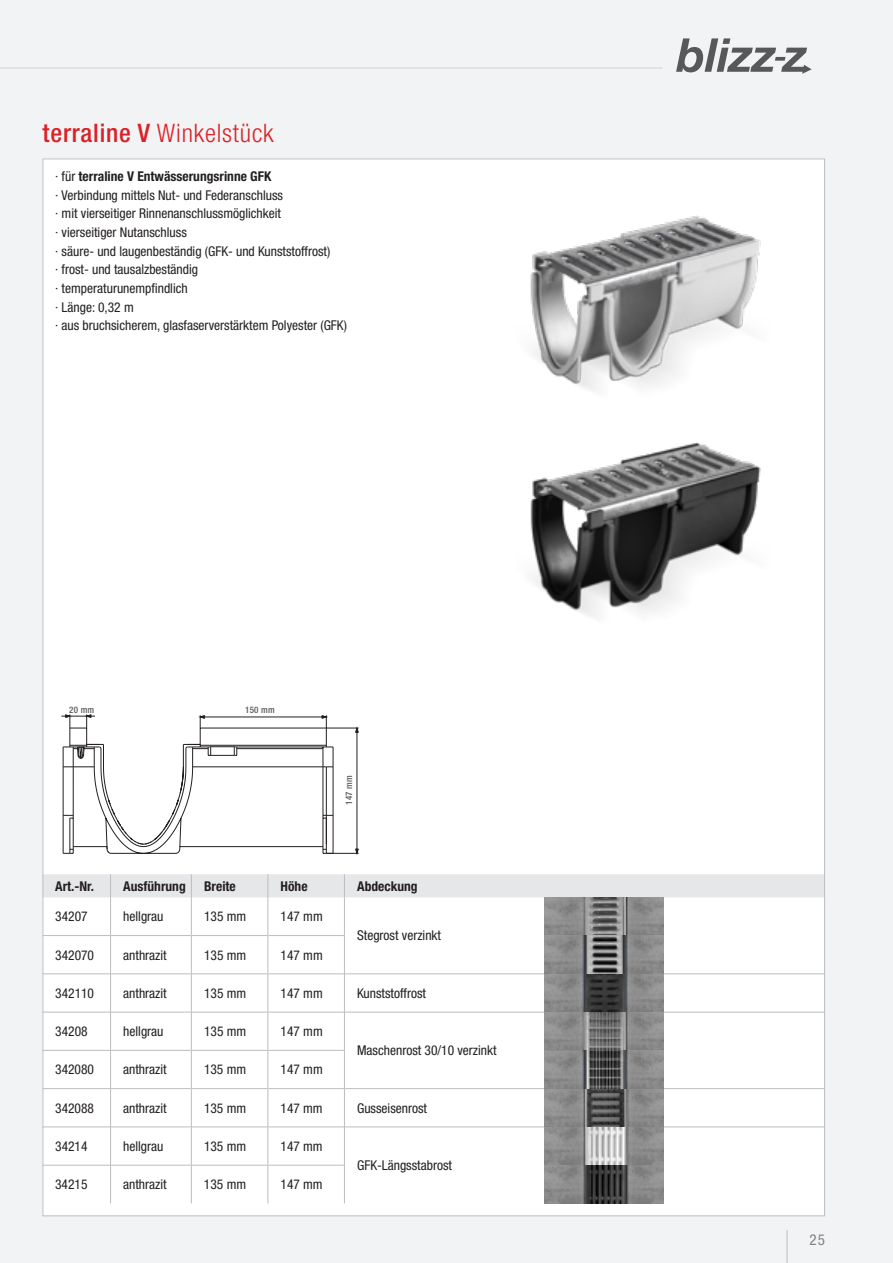
<style>
.page{position:relative;width:893px;height:1263px;background:#f2f3f4}
.page>*{position:absolute;margin:0;border:0;box-sizing:border-box;transform-origin:0 0}
.Produkt_-_Headline{font:300 condensed 25.5px "Helvetica Neue LT Pro";letter-spacing:.03em;color:#da2128}
.t1{font:condensed 15px "Helvetica Neue LT Pro";color:#808285}
.Data-Body{font:condensed 13.5px "Helvetica Neue LT Pro";color:#231f20}
.Header-Head{font:700 condensed 13.5px "Helvetica Neue LT Pro";color:#231f20}
.Data-ArtNr{font:condensed 13.5px "Helvetica Neue LT Pro";color:#231f20}
.Header-ArtNr{font:700 condensed 13.5px "Helvetica Neue LT Pro";color:#231f20}
.t2{font:500 condensed 9px "Helvetica Neue LT Pro";letter-spacing:.025em;color:#57585a}
.s1{font-weight:500}
.s2{font-weight:400}
</style>
<div class="page">
<svg style="left:676px;top:38px;width:136px;height:36px"></svg>
<hr style="left:0;top:68px;width:662px;height:1px;background:#d1d2d4">
<hr style="left:787px;top:1230px;width:1px;height:33px;background:#bcbdc0">
<div style="left:43px;top:159px;width:782px;height:1057px;background:#fff"></div>
<svg style="left:45px;top:898px;width:778px;height:305px"></svg>
<hr style="left:110px;top:898px;width:1px;height:37px;background:#bcbdc0">
<hr style="left:191px;top:898px;width:1px;height:37px;background:#bcbdc0">
<hr style="left:267px;top:898px;width:1px;height:37px;background:#bcbdc0">
<hr style="left:344px;top:898px;width:1px;height:37px;background:#bcbdc0">
<hr style="left:110px;top:935px;width:1px;height:39px;background:#bcbdc0">
<hr style="left:191px;top:935px;width:1px;height:39px;background:#bcbdc0">
<hr style="left:267px;top:935px;width:1px;height:39px;background:#bcbdc0">
<hr style="left:344px;top:935px;width:1px;height:39px;background:#bcbdc0">
<hr style="left:110px;top:974px;width:1px;height:38px;background:#bcbdc0">
<hr style="left:191px;top:974px;width:1px;height:38px;background:#bcbdc0">
<hr style="left:267px;top:974px;width:1px;height:38px;background:#bcbdc0">
<hr style="left:344px;top:974px;width:1px;height:38px;background:#bcbdc0">
<hr style="left:110px;top:1012px;width:1px;height:38px;background:#bcbdc0">
<hr style="left:191px;top:1012px;width:1px;height:38px;background:#bcbdc0">
<hr style="left:267px;top:1012px;width:1px;height:38px;background:#bcbdc0">
<hr style="left:344px;top:1012px;width:1px;height:38px;background:#bcbdc0">
<hr style="left:110px;top:1050px;width:1px;height:39px;background:#bcbdc0">
<hr style="left:191px;top:1050px;width:1px;height:39px;background:#bcbdc0">
<hr style="left:267px;top:1050px;width:1px;height:39px;background:#bcbdc0">
<hr style="left:344px;top:1050px;width:1px;height:39px;background:#bcbdc0">
<hr style="left:110px;top:1089px;width:1px;height:38px;background:#bcbdc0">
<hr style="left:191px;top:1089px;width:1px;height:38px;background:#bcbdc0">
<hr style="left:267px;top:1089px;width:1px;height:38px;background:#bcbdc0">
<hr style="left:344px;top:1089px;width:1px;height:38px;background:#bcbdc0">
<hr style="left:110px;top:1127px;width:1px;height:38px;background:#bcbdc0">
<hr style="left:191px;top:1127px;width:1px;height:38px;background:#bcbdc0">
<hr style="left:267px;top:1127px;width:1px;height:38px;background:#bcbdc0">
<hr style="left:344px;top:1127px;width:1px;height:38px;background:#bcbdc0">
<hr style="left:110px;top:1165px;width:1px;height:38px;background:#bcbdc0">
<hr style="left:191px;top:1165px;width:1px;height:38px;background:#bcbdc0">
<hr style="left:267px;top:1165px;width:1px;height:38px;background:#bcbdc0">
<hr style="left:344px;top:1165px;width:1px;height:38px;background:#bcbdc0">
<div style="left:45px;top:874px;width:778px;height:24px;background:#e6e7e9"></div>
<hr style="left:43px;top:935px;width:67px;height:1px;background:#bcbdc0">
<hr style="left:111px;top:935px;width:80px;height:1px;background:#bcbdc0">
<hr style="left:192px;top:935px;width:75px;height:1px;background:#bcbdc0">
<hr style="left:268px;top:935px;width:76px;height:1px;background:#bcbdc0">
<hr style="left:43px;top:973px;width:67px;height:1px;background:#bcbdc0">
<hr style="left:111px;top:973px;width:80px;height:1px;background:#bcbdc0">
<hr style="left:192px;top:973px;width:75px;height:1px;background:#bcbdc0">
<hr style="left:268px;top:973px;width:76px;height:1px;background:#bcbdc0">
<hr style="left:345px;top:973px;width:480px;height:1px;background:#bcbdc0">
<hr style="left:43px;top:1012px;width:67px;height:1px;background:#bcbdc0">
<hr style="left:111px;top:1012px;width:80px;height:1px;background:#bcbdc0">
<hr style="left:192px;top:1012px;width:75px;height:1px;background:#bcbdc0">
<hr style="left:268px;top:1012px;width:76px;height:1px;background:#bcbdc0">
<hr style="left:345px;top:1012px;width:480px;height:1px;background:#bcbdc0">
<hr style="left:43px;top:1050px;width:67px;height:1px;background:#bcbdc0">
<hr style="left:111px;top:1050px;width:80px;height:1px;background:#bcbdc0">
<hr style="left:192px;top:1050px;width:75px;height:1px;background:#bcbdc0">
<hr style="left:268px;top:1050px;width:76px;height:1px;background:#bcbdc0">
<hr style="left:43px;top:1088px;width:67px;height:1px;background:#bcbdc0">
<hr style="left:111px;top:1088px;width:80px;height:1px;background:#bcbdc0">
<hr style="left:192px;top:1088px;width:75px;height:1px;background:#bcbdc0">
<hr style="left:268px;top:1088px;width:76px;height:1px;background:#bcbdc0">
<hr style="left:345px;top:1088px;width:480px;height:1px;background:#bcbdc0">
<hr style="left:43px;top:1126px;width:67px;height:1px;background:#bcbdc0">
<hr style="left:111px;top:1126px;width:80px;height:1px;background:#bcbdc0">
<hr style="left:192px;top:1126px;width:75px;height:1px;background:#bcbdc0">
<hr style="left:268px;top:1126px;width:76px;height:1px;background:#bcbdc0">
<hr style="left:345px;top:1126px;width:480px;height:1px;background:#bcbdc0">
<hr style="left:43px;top:1165px;width:67px;height:1px;background:#bcbdc0">
<hr style="left:111px;top:1165px;width:80px;height:1px;background:#bcbdc0">
<hr style="left:192px;top:1165px;width:75px;height:1px;background:#bcbdc0">
<hr style="left:268px;top:1165px;width:76px;height:1px;background:#bcbdc0">
<img style="left:466px;top:159px;width:357px;height:226px">
<img style="left:530px;top:385px;width:231px;height:232px">
<hr style="left:326px;top:853px;width:33px;height:1px;background:#231f20">
<hr style="left:326px;top:728px;width:33px;height:1px;background:#231f20">
<svg style="left:61px;top:714px;width:273px;height:140px"></svg>
<svg style="left:355px;top:726px;width:4px;height:129px"></svg>
<img style="left:545px;top:897px;width:118px;height:306px">
<p class="Produkt_-_Headline" style="left:43px;top:118px;width:233px"><span class="s1">terraline V</span> Winkelstück</p>
<p class="Header-Head" style="left:55px;top:168px;width:218px"><span class="s2">· für</span> terraline V Entwässerungsrinne GFK</p>
<p class="Data-Body" style="left:55px;top:187px;width:229px">· Verbindung mittels Nut- und Federanschluss</p>
<p class="Data-Body" style="left:55px;top:206px;width:227px">· mit vierseitiger Rinnenanschlussmöglichkeit</p>
<p class="Data-Body" style="left:55px;top:224px;width:133px">· vierseitiger Nutanschluss</p>
<p class="Data-Body" style="left:55px;top:243px;width:276px">· säure- und laugenbeständig (GFK- und Kunststoffrost)</p>
<p class="Data-Body" style="left:55px;top:262px;width:144px">· frost- und tausalzbeständig</p>
<p class="Data-Body" style="left:55px;top:280px;width:134px">· temperaturunempfindlich</p>
<p class="Data-Body" style="left:55px;top:299px;width:80px">· Länge: 0,32 m</p>
<p class="Data-Body" style="left:55px;top:317px;width:293px">· aus bruchsicherem, glasfaserverstärktem Polyester (GFK)</p>
<p class="t2" style="left:69px;top:704px;width:27px">20 mm</p>
<p class="t2" style="left:245px;top:704px;width:31px">150 mm</p>
<p class="t2" style="left:344px;top:805px;width:31px;rotate:-90deg">147 mm</p>
<p class="Header-ArtNr" style="left:55px;top:878px;width:40px">Art.-Nr.</p>
<p class="Header-Head" style="left:123px;top:878px;width:64px">Ausführung</p>
<p class="Header-Head" style="left:204px;top:878px;width:33px">Breite</p>
<p class="Header-Head" style="left:281px;top:878px;width:28px">Höhe</p>
<p class="Header-Head" style="left:357px;top:878px;width:62px">Abdeckung</p>
<p class="Data-ArtNr" style="left:55px;top:908px;width:34px">34207</p>
<p class="Data-Body" style="left:123px;top:908px;width:42px">hellgrau</p>
<p class="Data-Body" style="left:204px;top:908px;width:44px">135 mm</p>
<p class="Data-Body" style="left:281px;top:908px;width:44px">147 mm</p>
<p class="Data-Body" style="left:357px;top:928px;width:85px">Stegrost verzinkt</p>
<p class="Data-ArtNr" style="left:55px;top:947px;width:40px">342070</p>
<p class="Data-Body" style="left:123px;top:947px;width:45px">anthrazit</p>
<p class="Data-Body" style="left:204px;top:947px;width:44px">135 mm</p>
<p class="Data-Body" style="left:281px;top:947px;width:44px">147 mm</p>
<p class="Data-ArtNr" style="left:55px;top:985px;width:40px">342110</p>
<p class="Data-Body" style="left:123px;top:985px;width:45px">anthrazit</p>
<p class="Data-Body" style="left:204px;top:985px;width:44px">135 mm</p>
<p class="Data-Body" style="left:281px;top:985px;width:44px">147 mm</p>
<p class="Data-Body" style="left:357px;top:985px;width:70px">Kunststoffrost</p>
<p class="Data-ArtNr" style="left:55px;top:1023px;width:34px">34208</p>
<p class="Data-Body" style="left:123px;top:1023px;width:42px">hellgrau</p>
<p class="Data-Body" style="left:204px;top:1023px;width:44px">135 mm</p>
<p class="Data-Body" style="left:281px;top:1023px;width:44px">147 mm</p>
<p class="Data-Body" style="left:357px;top:1042px;width:141px">Maschenrost 30/10 verzinkt</p>
<p class="Data-ArtNr" style="left:55px;top:1061px;width:40px">342080</p>
<p class="Data-Body" style="left:123px;top:1061px;width:45px">anthrazit</p>
<p class="Data-Body" style="left:204px;top:1061px;width:44px">135 mm</p>
<p class="Data-Body" style="left:281px;top:1061px;width:44px">147 mm</p>
<p class="Data-ArtNr" style="left:55px;top:1100px;width:40px">342088</p>
<p class="Data-Body" style="left:123px;top:1100px;width:45px">anthrazit</p>
<p class="Data-Body" style="left:204px;top:1100px;width:44px">135 mm</p>
<p class="Data-Body" style="left:281px;top:1100px;width:44px">147 mm</p>
<p class="Data-Body" style="left:357px;top:1100px;width:71px">Gusseisenrost</p>
<p class="Data-ArtNr" style="left:55px;top:1138px;width:34px">34214</p>
<p class="Data-Body" style="left:123px;top:1138px;width:42px">hellgrau</p>
<p class="Data-Body" style="left:204px;top:1138px;width:44px">135 mm</p>
<p class="Data-Body" style="left:281px;top:1138px;width:44px">147 mm</p>
<p class="Data-Body" style="left:357px;top:1157px;width:96px">GFK-Längsstabrost</p>
<p class="Data-ArtNr" style="left:55px;top:1176px;width:34px">34215</p>
<p class="Data-Body" style="left:123px;top:1176px;width:45px">anthrazit</p>
<p class="Data-Body" style="left:204px;top:1176px;width:44px">135 mm</p>
<p class="Data-Body" style="left:281px;top:1176px;width:44px">147 mm</p>
<p class="t1" style="left:810px;top:1231px;width:17px">25</p>
</div>
